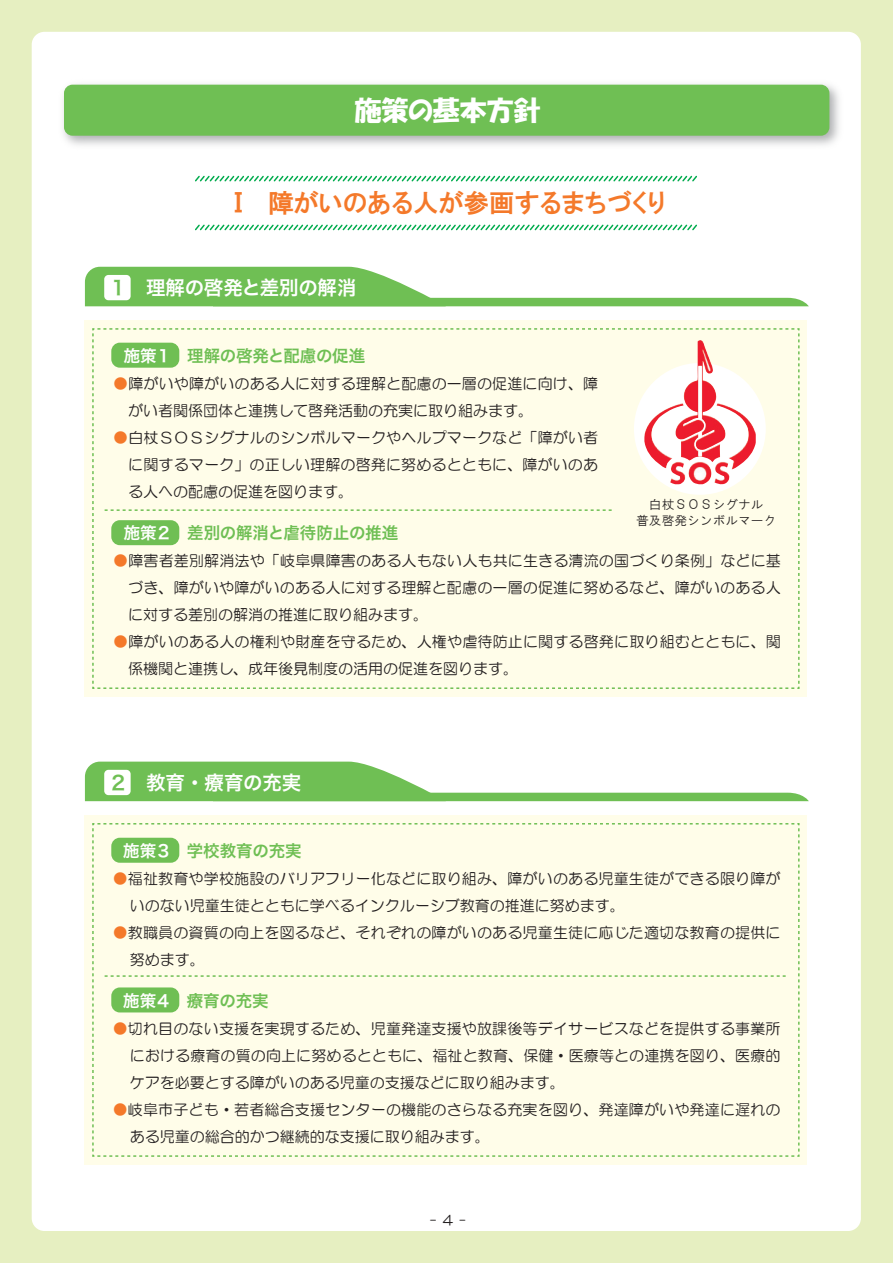
<style>
.page{position:relative;width:893px;height:1263px;background:#e6efc1}
.page>*{position:absolute;margin:0;border:0;box-sizing:border-box;transform-origin:0 0}
.t1{font:27px "HGP Soei Kakupoptai";color:#fff}
.t2{font:25.5px "HGP Gothic E";color:#f4792a}
.t3{font:19.5px "Hira Kaku Pro N W6";letter-spacing:-.02em;color:#fff}
.t4{font:16.5px "Hira Kaku Pro N W6";letter-spacing:-.01em;color:#6fbf54}
.t5{font:15px/27px "HG Maru Gothic MPRO";letter-spacing:.01em;color:#231f20}
.t6{font:13.5px "HG Maru Gothic MPRO";color:#231f20}
.t7{font:12.75px/15.3px "HG Gothic M";color:#231f20;text-align:center}
.s1{color:#6fbf54}
.s2{color:#fff}
.s3{color:#f4792a}
</style>
<div class="page">
<div style="left:32px;top:32px;width:829px;height:1199px;background:#fff;border-radius:13px"></div>
<svg style="left:195px;top:224px;width:502px;height:7px"></svg>
<svg style="left:195px;top:175px;width:502px;height:7px"></svg>
<img style="left:63px;top:84px;width:776px;height:61px">
<div style="left:64px;top:85px;width:765px;height:51px;background:#6fbf54;border-radius:9px"></div>
<svg style="left:85px;top:267px;width:724px;height:39px"></svg>
<div style="left:84px;top:320px;width:723px;height:377px;background:#fffde9"></div>
<div style="left:104px;top:275px;width:27px;height:25px;background:#fff;border-radius:4px"></div>
<svg style="left:85px;top:762px;width:724px;height:39px"></svg>
<div style="left:84px;top:815px;width:723px;height:349px;background:#fffde9"></div>
<div style="left:104px;top:770px;width:27px;height:25px;background:#fff;border-radius:4px"></div>
<svg style="left:92px;top:328px;width:708px;height:361px"></svg>
<svg style="left:92px;top:823px;width:708px;height:334px"></svg>
<img style="left:644px;top:340px;width:112px;height:144px">
<h1 class="t1" style="left:354px;top:97px;width:188px">施策の基本方針</h1>
<h2 class="t2" style="left:226px;top:190px;width:441px">Ⅰ　障がいのある人が参画するまちづくり</h2>
<h3 class="t3" style="left:109px;top:270px;width:249px"><span class="s1">１</span>　理解の啓発と差別の解消</h3>
<p class="t4" style="left:124px;top:341px;width:243px"><span class="s2">施策１</span>　理解の啓発と配慮の促進</p>
<p class="t5" style="left:128px;top:370px;width:472px;text-indent:-15px"><span class="s3">●</span>障がいや障がいのある人に対する理解と配慮の一層の促進に向け、障がい者関係団体と連携して啓発活動の充実に取り組みます。</p>
<p class="t5" style="left:128px;top:424px;width:472px;text-align:justify;text-indent:-15px"><span class="s3">●</span>白杖ＳＯＳシグナルのシンボルマークやヘルプマークなど「障がい者に関するマーク」の正しい理解の啓発に努めるとともに、障がいのある人への配慮の促進を図ります。</p>
<p class="t4" style="left:124px;top:518px;width:276px"><span class="s2">施策２</span>　差別の解消と虐待防止の推進</p>
<p class="t5" style="left:128px;top:547px;width:654px;text-align:justify;text-indent:-15px"><span class="s3">●</span>障害者差別解消法や「岐阜県障害のある人もない人も共に生きる清流の国づくり条例」などに基づき、障がいや障がいのある人に対する理解と配慮の一層の促進に努めるなど、障がいのある人に対する差別の解消の推進に取り組みます。</p>
<p class="t5" style="left:128px;top:628px;width:654px;text-indent:-15px"><span class="s3">●</span>障がいのある人の権利や財産を守るため、人権や虐待防止に関する啓発に取り組むとともに、関係機関と連携し、成年後見制度の活用の促進を図ります。</p>
<p class="t7" style="left:636px;top:497px;width:142px">白杖ＳＯＳシグナル<br>普及啓発シンボルマーク</p>
<h3 class="t3" style="left:109px;top:765px;width:194px"><span class="s1">２</span>　教育・療育の充実</h3>
<p class="t4" style="left:123px;top:835px;width:180px"><span class="s2">施策３</span>　学校教育の充実</p>
<p class="t5" style="left:130px;top:865px;width:652px;text-indent:-17px"><span class="s3">●</span>福祉教育や学校施設のバリアフリー化などに取り組み、障がいのある児童生徒ができる限り障がいのない児童生徒とともに学べるインクルーシブ教育の推進に努めます。</p>
<p class="t5" style="left:130px;top:919px;width:652px;text-indent:-17px"><span class="s3">●</span>教職員の資質の向上を図るなど、それぞれの障がいのある児童生徒に応じた適切な教育の提供に努めます。</p>
<p class="t4" style="left:123px;top:985px;width:147px"><span class="s2">施策４</span>　療育の充実</p>
<p class="t5" style="left:130px;top:1015px;width:652px;text-align:justify;text-indent:-17px"><span class="s3">●</span>切れ目のない支援を実現するため、児童発達支援や放課後等デイサービスなどを提供する事業所における療育の質の向上に努めるとともに、福祉と教育、保健・医療等との連携を図り、医療的ケアを必要とする障がいのある児童の支援などに取り組みます。</p>
<p class="t5" style="left:130px;top:1096px;width:652px;text-indent:-17px"><span class="s3">●</span>岐阜市子ども・若者総合支援センターの機能のさらなる充実を図り、発達障がいや発達に遅れのある児童の総合的かつ継続的な支援に取り組みます。</p>
<p class="t6" style="left:430px;top:1213px;width:37px">- ４ -</p>
</div>
